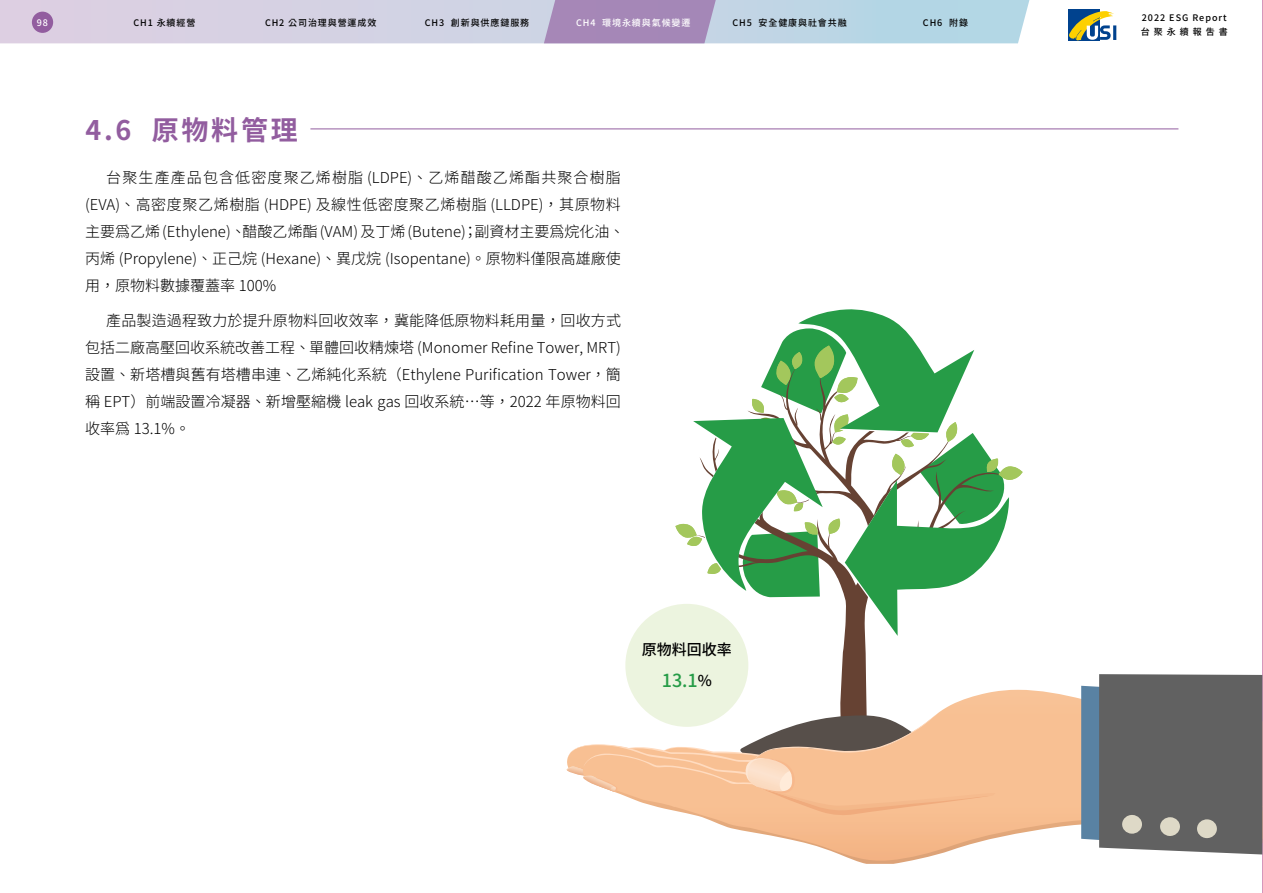
<style>
.page{position:relative;width:1263px;height:893px;background:#fff}
.page>*{position:absolute;margin:0;border:0;box-sizing:border-box;transform-origin:0 0}
.t1{font:27px "Gen Yo Gothic TW Bold TTF";letter-spacing:.1em;color:#925d9f}
.t2{font:18px "Gen Yo Gothic TW Medium TTF";color:#269c47}
.t3{font:15px/27px "Gen Yo Gothic TW Light TTF";color:#000}
.t4{font:15px "Gen Yo Gothic TW Medium TTF";color:#000}
.t5{font:9px/13.5px "Gen Yo Gothic TW Medium TTF";letter-spacing:.1em;color:#000}
.t6{font:9px "Gen Yo Gothic TW Medium TTF";letter-spacing:.1em;color:#fff}
.s1{font-size:15px;color:#000}
</style>
<div class="page">
<div style="left:1068px;top:10px;width:31px;height:31px;background:#00428e"></div>
<svg style="left:1069px;top:11px;width:47px;height:30px"></svg>
<svg style="left:0;top:0;width:1030px;height:43px;background:#c4c6dc"></svg>
<hr style="left:310px;top:129px;width:868px;height:1px;background:#925d9f">
<svg style="left:1262px;top:0;width:1px;height:893px"></svg>
<svg style="left:741px;top:637px;width:126px;height:53px"></svg>
<svg style="left:675px;top:309px;width:348px;height:328px"></svg>
<svg style="left:705px;top:690px;width:557px;height:172px"></svg>
<svg style="left:566px;top:713px;width:430px;height:105px"></svg>
<svg style="left:1081px;top:674px;width:181px;height:180px;background:#65696c"></svg>
<div style="left:1122px;top:815px;width:20px;height:19px;background:#ded9c7;border-radius:50%"></div>
<div style="left:1160px;top:817px;width:20px;height:19px;background:#ded9c7;border-radius:50%"></div>
<div style="left:1197px;top:819px;width:20px;height:19px;background:#ded9c7;border-radius:50%"></div>
<div style="left:625px;top:604px;width:123px;height:123px;background:#ecf4df;border-radius:50%"></div>
<p class="t6" style="left:37px;top:18px;width:13px">98</p>
<p class="t5" style="left:133px;top:16px;width:63px">CH1 永續經營</p>
<p class="t5" style="left:265px;top:16px;width:113px">CH2 公司治理與營運成效</p>
<p class="t5" style="left:425px;top:16px;width:106px">CH3 創新與供應鏈服務</p>
<p class="t6" style="left:576px;top:17px;width:116px">CH4 環境永續與氣候變遷</p>
<p class="t5" style="left:732px;top:16px;width:116px">CH5 安全健康與社會共融</p>
<p class="t5" style="left:923px;top:16px;width:47px">CH6 附錄</p>
<p class="t5" style="left:1141px;top:11px;width:89px">2022 ESG Report台 聚 永 續 報 告 書</p>
<h1 class="t1" style="left:86px;top:115px;width:214px">4.6 原物料管理</h1>
<p class="t3" style="left:85px;top:164px;width:541px;text-indent:21px">台聚生產產品包含低密度聚乙烯樹脂 (LDPE)、乙烯醋酸乙烯酯共聚合樹脂(EVA)、高密度聚乙烯樹脂 (HDPE) 及線性低密度聚乙烯樹脂 (LLDPE)，其原物料主要為乙烯 (Ethylene)、醋酸乙烯酯 (VAM) 及丁烯 (Butene)；副資材主要為烷化油、丙烯 (Propylene)、正己烷 (Hexane)、異戊烷 (Isopentane)。原物料僅限高雄廠使用，原物料數據覆蓋率 100%</p>
<p class="t3" style="left:85px;top:308px;width:537px;text-align:justify;text-indent:21px">產品製造過程致力於提升原物料回收效率，冀能降低原物料耗用量，回收方式包括二廠高壓回收系統改善工程、單體回收精煉塔 (Monomer Refine Tower, MRT)設置、新塔槽與舊有塔槽串連、乙烯純化系統（Ethylene Purification Tower，簡稱 EPT）前端設置冷凝器、新增壓縮機 leak gas 回收系統…等，2022 年原物料回收率為 13.1%。</p>
<p class="t4" style="left:642px;top:641px;width:91px">原物料回收率</p>
<p class="t2" style="left:662px;top:670px;width:52px">13.1<span class="s1">%</span></p>
</div>
